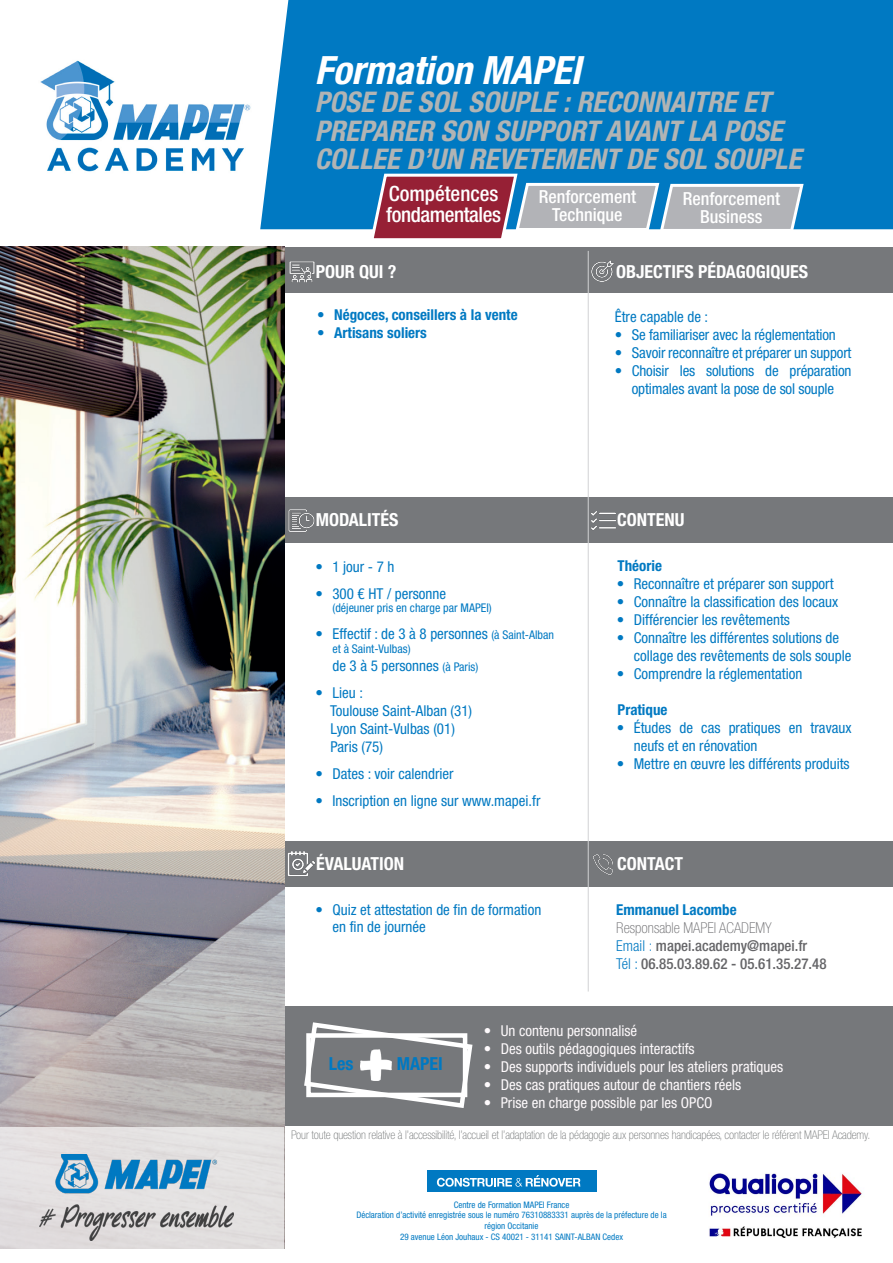
<style>
.page{position:relative;width:893px;height:1263px;background:#fff}
.page>*{position:absolute;margin:0;border:0;box-sizing:border-box;transform-origin:0 0}
.t1{font:italic 700 condensed 39px "Helvetica Neue LT Std";color:#fff}
.t2{font:italic 700 condensed 28.5px/28.5px "Helvetica Neue LT Std";color:#b1b4b4}
.t3{font:500 condensed 21px/21px "Helvetica Neue LT Std";letter-spacing:-.02em;color:#fff}
.t4{font:700 condensed 18px "Helvetica Neue LT Std";color:#fff}
.t5{font:500 condensed 18px/18px "Helvetica Neue LT Std";color:#fff;text-align:center}
.t6{font:700 condensed 18px "Helvetica Neue LT Std";color:#0079c2}
.t7{font:condensed 15px/18px "Helvetica Neue LT Std";color:#0079c2}
.t8{font:condensed 15px "Helvetica Neue LT Std";color:#fefafc}
.t9{font:700 condensed 15px "Helvetica Neue LT Std";color:#0079c2}
.t10{font:500 condensed 15px "Helvetica Neue LT Std";color:#656568}
.t11{font:100 condensed 15px "Helvetica Neue LT Std";color:#6b6b6e}
.t12{font:100 condensed 12px "Helvetica Neue LT Std";letter-spacing:-.01em;color:#727576}
.t13{font:condensed 12px "Helvetica Neue LT Std";color:#0079c2}
.t14{font:condensed 9px/10.8px "Helvetica Neue LT Std";color:#0079c2;text-align:center}
.s1{font-size:12px}
.s2{font-weight:300;color:#0079c2}
.s3{font-weight:300;color:#318fcd}
</style>
<div class="page">
<div style="left:283px;top:841px;width:610px;height:46px;background:#76787b"></div>
<div style="left:260px;top:0;width:633px;height:229px;background:#0079c2"></div>
<div style="left:284px;top:247px;width:609px;height:45px;background:#76787b"></div>
<div style="left:283px;top:497px;width:610px;height:46px;background:#76787b"></div>
<div style="left:283px;top:1007px;width:610px;height:119px;background:#76787b"></div>
<img style="left:40px;top:60px;width:211px;height:112px">
<svg style="left:304px;top:1022px;width:169px;height:86px"></svg>
<div style="left:427px;top:1171px;width:169px;height:21px;background:#0079c2"></div>
<svg style="left:437px;top:1175px;width:143px;height:12px"></svg>
<hr style="left:588px;top:251px;width:1px;height:740px;background:#d1d2d4">
<svg style="left:359px;top:172px;width:451px;height:67px"></svg>
<img style="left:0;top:247px;width:284px;height:880px">
<div style="left:0;top:1127px;width:284px;height:122px;background:#e3e1e0"></div>
<img style="left:39px;top:1155px;width:195px;height:85px">
<img style="left:288px;top:509px;width:27px;height:23px">
<img style="left:289px;top:261px;width:26px;height:22px">
<img style="left:592px;top:260px;width:22px;height:22px">
<img style="left:591px;top:511px;width:24px;height:19px">
<img style="left:288px;top:851px;width:27px;height:25px">
<img style="left:593px;top:854px;width:20px;height:21px">
<img style="left:709px;top:1173px;width:153px;height:65px">
<p class="t1" style="left:315px;top:46px;width:268px">Formation MAPEI</p>
<p class="t2" style="left:315px;top:88px;width:488px">POSE DE SOL SOUPLE : RECONNAITRE ET<br>PREPARER SON SUPPORT AVANT LA POSE<br>COLLEE D’UN REVETEMENT DE SOL SOUPLE</p>
<p class="t5" style="left:683px;top:190px;width:99px">Renforcement</p>
<p class="t5" style="left:700px;top:208px;width:64px">Business</p>
<p class="t3" style="left:386px;top:183px;width:116px">Compétences fondamentales</p>
<p class="t5" style="left:539px;top:188px;width:99px">Renforcement<br>Technique</p>
<p class="t4" style="left:316px;top:260px;width:82px">POUR QUI ?</p>
<p class="t4" style="left:616px;top:260px;width:194px">OBJECTIFS PÉDAGOGIQUES</p>
<p class="t9" style="left:317px;top:305px;width:202px">• Négoces, conseillers à la vente</p>
<p class="t9" style="left:317px;top:323px;width:111px">• Artisans soliers</p>
<p class="t7" style="left:615px;top:308px;width:95px">Être capable de :</p>
<p class="t7" style="left:615px;top:326px;width:223px">• Se familiariser avec la réglementation</p>
<p class="t7" style="left:615px;top:344px;width:238px">• Savoir reconnaître et préparer un support</p>
<p class="t7" style="left:615px;top:362px;width:238px;text-align:center">• Choisir les solutions de préparation optimales avant la pose de sol souple</p>
<p class="t4" style="left:316px;top:508px;width:84px">MODALITÉS</p>
<p class="t4" style="left:617px;top:509px;width:69px">CONTENU</p>
<p class="t7" style="left:315px;top:557px;width:81px">• 1 jour - 7 h</p>
<p class="t7" style="left:315px;top:584px;width:132px">• 300 € HT / personne</p>
<p class="t13" style="left:332px;top:601px;width:161px">(déjeuner pris en charge par MAPEI)</p>
<p class="t7" style="left:315px;top:625px;width:240px">• Effectif : de 3 à 8 personnes <span class="s1">(à Saint-Alban</span></p>
<p class="t13" style="left:332px;top:641px;width:80px">et à Saint-Vulbas)</p>
<p class="t7" style="left:332px;top:656px;width:147px">de 3 à 5 personnes <span class="s1">(à Paris)</span></p>
<p class="t7" style="left:315px;top:683px;width:49px">• Lieu :</p>
<p class="t7" style="left:330px;top:701px;width:144px">Toulouse Saint-Alban (31)</p>
<p class="t7" style="left:331px;top:719px;width:126px">Lyon Saint-Vulbas (01)</p>
<p class="t7" style="left:331px;top:737px;width:54px">Paris (75)</p>
<p class="t7" style="left:315px;top:764px;width:140px">• Dates : voir calendrier</p>
<p class="t7" style="left:315px;top:791px;width:227px">• Inscription en ligne sur www.mapei.fr</p>
<p class="t9" style="left:618px;top:556px;width:46px">Théorie</p>
<p class="t7" style="left:617px;top:574px;width:218px">• Reconnaître et préparer son support</p>
<p class="t7" style="left:617px;top:592px;width:223px">• Connaître la classification des locaux</p>
<p class="t7" style="left:617px;top:610px;width:175px">• Différencier les revêtements</p>
<p class="t7" style="left:634px;top:628px;width:219px;text-indent:-17px">• Connaître les différentes solutions de collage des revêtements de sols souple</p>
<p class="t7" style="left:617px;top:664px;width:187px">• Comprendre la réglementation</p>
<p class="t9" style="left:617px;top:700px;width:51px">Pratique</p>
<p class="t7" style="left:634px;top:718px;width:219px;text-indent:-17px">• Études de cas pratiques en travaux neufs et en rénovation</p>
<p class="t7" style="left:617px;top:754px;width:234px">• Mettre en œuvre les différents produits</p>
<p class="t4" style="left:316px;top:853px;width:90px">ÉVALUATION</p>
<p class="t4" style="left:617px;top:852px;width:67px">CONTACT</p>
<p class="t7" style="left:333px;top:901px;width:210px;line-height:17px;text-indent:-17px">• Quiz et attestation de fin de formation en fin de journée</p>
<p class="t9" style="left:616px;top:900px;width:122px">Emmanuel Lacombe</p>
<p class="t11" style="left:616px;top:919px;width:157px">Responsable MAPEI ACADEMY</p>
<p class="t10" style="left:616px;top:937px;width:193px"><span class="s2">Email</span> <span class="s3">:</span> mapei.academy@mapei.fr</p>
<p class="t10" style="left:616px;top:955px;width:212px"><span class="s2">Tél :</span> 06.85.03.89.62 - 05.61.35.27.48</p>
<p class="t6" style="left:329px;top:1053px;width:26px">Les</p>
<p class="t6" style="left:397px;top:1053px;width:47px">MAPEI</p>
<p class="t8" style="left:484px;top:1022px;width:155px">• Un contenu personnalisé</p>
<p class="t8" style="left:484px;top:1040px;width:213px">• Des outils pédagogiques interactifs</p>
<p class="t8" style="left:484px;top:1058px;width:301px">• Des supports individuels pour les ateliers pratiques</p>
<p class="t8" style="left:484px;top:1076px;width:259px">• Des cas pratiques autour de chantiers réels</p>
<p class="t8" style="left:484px;top:1094px;width:230px">• Prise en charge possible par les OPCO</p>
<p class="t12" style="left:291px;top:1128px;width:581px">Pour toute question relative à l’accessibilité, l’accueil et l’adaptation de la pédagogie aux personnes handicapées, contacter le référent MAPEI Academy.</p>
<p class="t14" style="left:454px;top:1199px;width:117px">Centre de Formation MAPEI France</p>
<p class="t14" style="left:356px;top:1210px;width:312px">Déclaration d’activité enregistrée sous le numéro 76310883331 auprès de la préfecture de la région Occitanie</p>
<p class="t14" style="left:400px;top:1231px;width:224px">29 avenue Léon Jouhaux - CS 40021 - 31141 SAINT-ALBAN Cedex</p>
</div>
